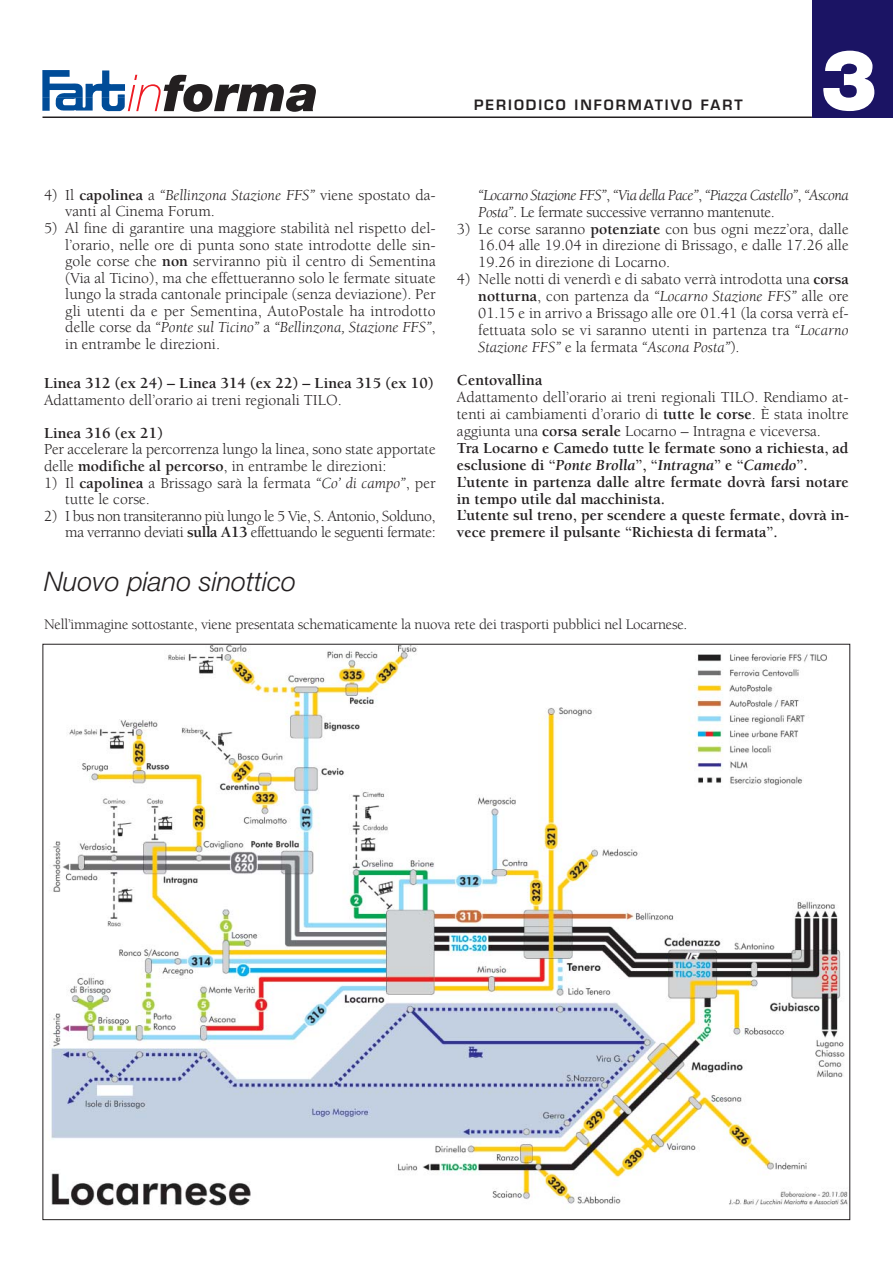
<style>
.page{position:relative;width:893px;height:1263px;background:#fff}
.page>*{position:absolute;margin:0;border:0;box-sizing:border-box;transform-origin:0 0}
.t1{font:900 84.75px "Helvetica Neue";color:#fff}
.t2{font:italic 300 27px "Helvetica Neue";color:#231f20}
.t3{font:15.75px/16.5px "Berkeley";color:#231f20}
.t4{font:700 15.75px/16.8px "Berkeley";color:#231f20}
.t5{font:15.75px/16.5px "Berkeley";letter-spacing:-.03em;color:#231f20;text-align:right}
.t6{font:italic 15.75px/16.8px "Berkeley";letter-spacing:-.035em;color:#231f20}
.t7{font:15px "Berkeley";letter-spacing:-.015em;color:#231f20}
.t8{font:600 13.95px "Eurostile";letter-spacing:.14em;color:#231f20}
.s1{font-weight:700}
.s2{font-style:italic}
.s3{font-style:normal}
.s4{font-weight:400}
</style>
<div class="page">
<div style="left:812px;top:0;width:81px;height:118px;background:#1b1464"></div>
<hr style="left:43px;top:117px;width:769px;height:1px;background:#231f20">
<svg style="left:42px;top:70px;width:274px;height:42px"></svg>
<img style="left:51px;top:646px;width:797px;height:560px">
<p class="t8" style="left:474px;top:100px;width:270px">PERIODICO INFORMATIVO FART</p>
<h1 class="t1" style="left:820px;top:50px;width:58px">3</h1>
<p class="t3" style="left:65px;top:188px;width:372px;text-indent:-21px">4) Il <span class="s1">capolinea</span> a <span class="s2">“Bellinzona Stazione FFS”</span> viene spostato da&shy;vanti al Cinema Forum.</p>
<p class="t3" style="left:65px;top:221px;width:372px;text-align:justify;text-indent:-21px">5) Al fine di garantire una maggiore stabilità nel rispetto del&shy;l’orario, nelle ore di punta sono state introdotte delle sin&shy;gole corse che <span class="s1">non</span> serviranno più il centro di Sementina (Via al Ticino), ma che effettueranno solo le fermate situate lungo la strada cantonale principale (senza deviazione). Per gli utenti da e per Sementina, AutoPostale ha introdotto delle corse da <span class="s2">“Ponte sul Ticino”</span> a <span class="s2">“Bellinzona, Stazione FFS”</span>, in entrambe le direzioni.</p>
<p class="t4" style="left:44px;top:376px;width:391px">Linea 312 (ex 24) – Linea 314 (ex 22) – Linea 315 (ex 10)</p>
<p class="t3" style="left:44px;top:393px;width:299px">Adattamento dell’orario ai treni regionali TILO.</p>
<p class="t4" style="left:44px;top:426px;width:120px">Linea 316 (ex 21)</p>
<p class="t3" style="left:44px;top:443px;width:393px">Per accelerare la percorrenza lungo la linea, sono state apportate delle <span class="s1">modifiche al percorso</span>, in entrambe le direzioni:</p>
<p class="t3" style="left:65px;top:476px;width:372px;text-indent:-21px">1) Il <span class="s1">capolinea</span> a Brissago sarà la fermata <span class="s2">“Co’ di campo”</span>, per tutte le corse.</p>
<p class="t5" style="left:44px;top:509px;width:393px">2) I bus non transiteranno più lungo le 5 Vie, S. Antonio, Solduno, ma verranno deviati <span class="s1">sulla A13</span> effettuando le seguenti fermate:</p>
<h2 class="t2" style="left:44px;top:571px;width:254px">Nuovo piano sinottico</h2>
<p class="t6" style="left:478px;top:188px;width:372px">“Locarno Stazione FFS”<span class="s3">,</span> “Via della Pace”<span class="s3">,</span> “Piazza Castello”<span class="s3">,</span> “Ascona<br>Posta”<span class="s3">. Le fermate successive verranno mantenute.</span></p>
<p class="t3" style="left:478px;top:222px;width:372px;text-align:justify;text-indent:-21px">3) Le corse saranno <span class="s1">potenziate</span> con bus ogni mezz’ora, dalle 16.04 alle 19.04 in direzione di Brissago, e dalle 17.26 alle 19.26 in direzione di Locarno.</p>
<p class="t3" style="left:478px;top:272px;width:372px;text-align:justify;text-indent:-21px">4) Nelle notti di venerdì e di sabato verrà introdotta una <span class="s1">corsa notturna</span>, con partenza da <span class="s2">“Locarno Stazione FFS”</span> alle ore 01.15 e in arrivo a Brissago alle ore 01.41 (la corsa verrà ef&shy;fettuata solo se vi saranno utenti in partenza tra <span class="s2">“Locarno Stazione FFS”</span> e la fermata <span class="s2">“Ascona Posta”</span>).</p>
<p class="t4" style="left:457px;top:374px;width:87px">Centovallina</p>
<p class="t4" style="left:457px;top:390px;width:393px"><span class="s4">Adattamento dell’orario ai treni regionali TILO. Rendiamo at&shy;tenti ai cambiamenti d’orario di</span> tutte le corse<span class="s4">. È stata inoltre aggiunta una</span> corsa serale <span class="s4">Locarno – Intragna e viceversa.<br></span>Tra Locarno e Camedo tutte le fermate sono a richiesta, ad esclusione di “<span class="s2">Ponte Brolla</span>”, “<span class="s2">Intragna</span>” e “<span class="s2">Camedo</span>”.<br>L’utente in partenza dalle altre fermate dovrà farsi notare in tempo utile dal macchinista.<br>L’utente sul treno, per scendere a queste fermate, dovrà in&shy;vece premere il pulsante “Richiesta di fermata”.</p>
<p class="t7" style="left:44px;top:619px;width:645px">Nell’immagine sottostante, viene presentata schematicamente la nuova rete dei trasporti pubblici nel Locarnese.</p>
</div>
